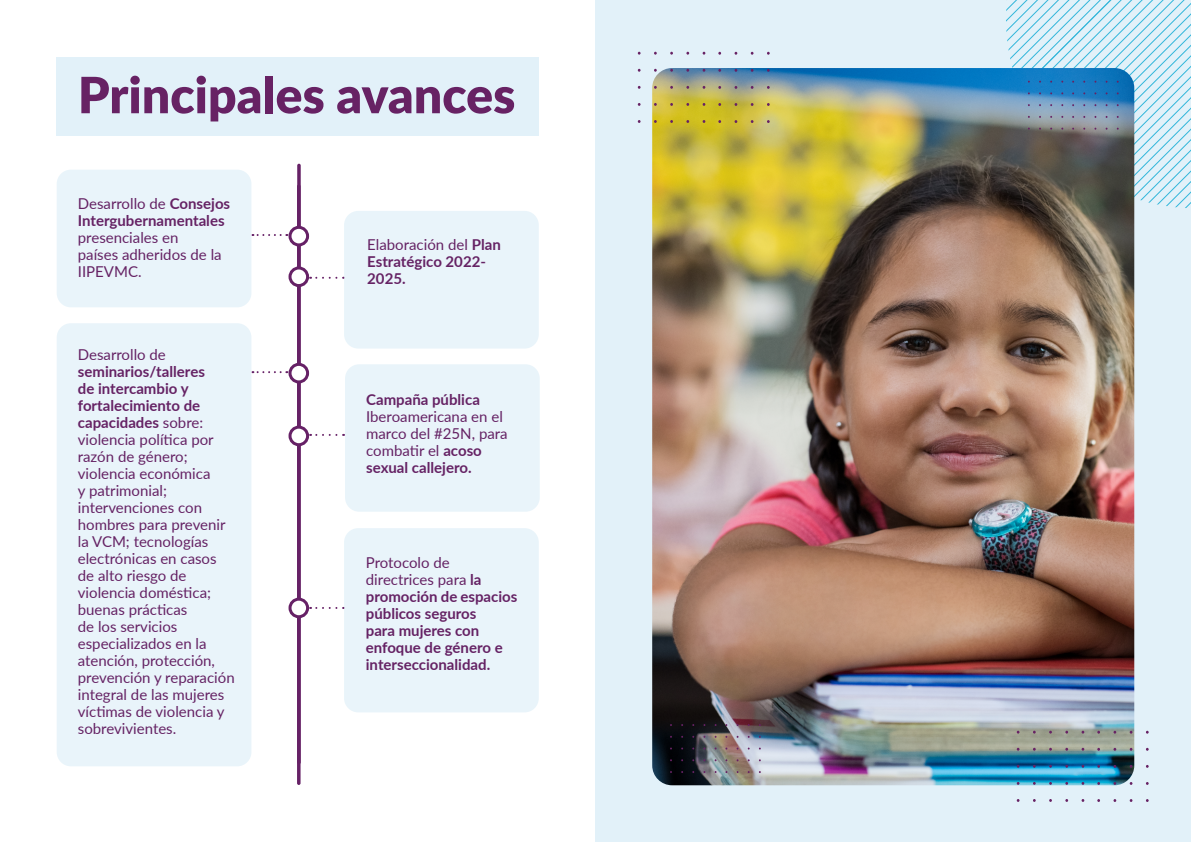
<style>
.page{position:relative;width:1191px;height:842px;background:#fff}
.page>*{position:absolute;margin:0;border:0;box-sizing:border-box;transform-origin:0 0}
.t1{font:900 50px "Lato";color:#672264}
.t2{font:15px/17px "Lato";color:#652264}
.t3{font:700 15px/17px "Lato";color:#652264}
.s1{font-weight:400}
.s2{font-weight:700}
</style>
<div class="page">
<hr style="left:297px;top:185px;width:3px;height:600px;background:#662166;border-radius:2px">
<svg style="left:252px;top:234px;width:35px;height:2px"></svg>
<svg style="left:252px;top:371px;width:35px;height:2px"></svg>
<svg style="left:310px;top:277px;width:26px;height:2px"></svg>
<svg style="left:310px;top:434px;width:26px;height:2px"></svg>
<svg style="left:310px;top:607px;width:26px;height:2px"></svg>
<div style="left:344px;top:528px;width:195px;height:184px;background:#e9f4fa;border-radius:14px"></div>
<div style="left:57px;top:170px;width:194px;height:137px;background:#e9f4fa;border-radius:14px"></div>
<div style="left:344px;top:211px;width:195px;height:138px;background:#e9f4fa;border-radius:14px"></div>
<div style="left:345px;top:364px;width:195px;height:148px;background:#e9f4fa;border-radius:14px"></div>
<div style="left:57px;top:323px;width:194px;height:443px;background:#e9f4fa;border-radius:14px"></div>
<div style="left:595px;top:0;width:596px;height:842px;background:#e2f1f9"></div>
<div style="left:57px;top:57px;width:482px;height:78px;background:#e2f1f9"></div>
<img style="left:652px;top:68px;width:482px;height:717px">
<svg style="left:1006px;top:0;width:185px;height:208px"></svg>
<svg style="left:297px;top:164px;width:4px;height:600px"></svg>
<div style="left:290px;top:227px;width:17px;height:18px;background:#fff;border-radius:50%"></div>
<div style="left:288px;top:226px;width:21px;height:20px;border:3px solid #662166;border-radius:50%"></div>
<svg style="left:290px;top:268px;width:17px;height:18px"></svg>
<div style="left:288px;top:266px;width:21px;height:21px;border:3px solid #662166;border-radius:50%"></div>
<div style="left:290px;top:364px;width:17px;height:18px;background:#fff;border-radius:50%"></div>
<div style="left:288px;top:363px;width:21px;height:20px;border:3px solid #662166;border-radius:50%"></div>
<div style="left:290px;top:427px;width:17px;height:18px;background:#fff;border-radius:50%"></div>
<div style="left:288px;top:426px;width:21px;height:20px;border:3px solid #662166;border-radius:50%"></div>
<div style="left:290px;top:599px;width:17px;height:18px;background:#fff;border-radius:50%"></div>
<div style="left:288px;top:598px;width:21px;height:20px;border:3px solid #662166;border-radius:50%"></div>
<h1 class="t1" style="left:78px;top:57px;width:439px">Principales avances</h1>
<p class="t3" style="left:78px;top:194px;width:154px"><span class="s1">Desarrollo de</span> Consejos<br>Intergubernamentales</p>
<p class="t2" style="left:78px;top:228px;width:145px">presenciales en países adheridos de la<br>IIPEVMC.</p>
<p class="t3" style="left:367px;top:235px;width:135px"><span class="s1">Elaboración del</span> Plan<br>Estratégico 2022-<br>2025.</p>
<p class="t2" style="left:78px;top:345px;width:90px">Desarrollo de</p>
<p class="t2" style="left:78px;top:362px;width:158px"><span class="s2">seminarios/talleres<br>de intercambio y fortalecimiento de capacidades</span> sobre: violencia política por razón de género; violencia económica<br>y patrimonial; intervenciones con hombres para prevenir la VCM; tecnologías electrónicas en casos de alto riesgo de violencia doméstica; buenas prácticas<br>de los servicios especializados en la atención, protección, prevención y reparación integral de las mujeres víctimas de violencia y sobrevivientes.</p>
<p class="t3" style="left:366px;top:390px;width:115px">Campaña pública</p>
<p class="t2" style="left:366px;top:407px;width:143px">Iberoamericana en el marco del #25N, para combatir el <span class="s2">acoso sexual callejero.</span></p>
<p class="t3" style="left:366px;top:553px;width:153px"><span class="s1">Protocolo de directrices para</span> la promoción de espacios públicos seguros<br>para mujeres con enfoque de género e interseccionalidad.</p>
</div>
